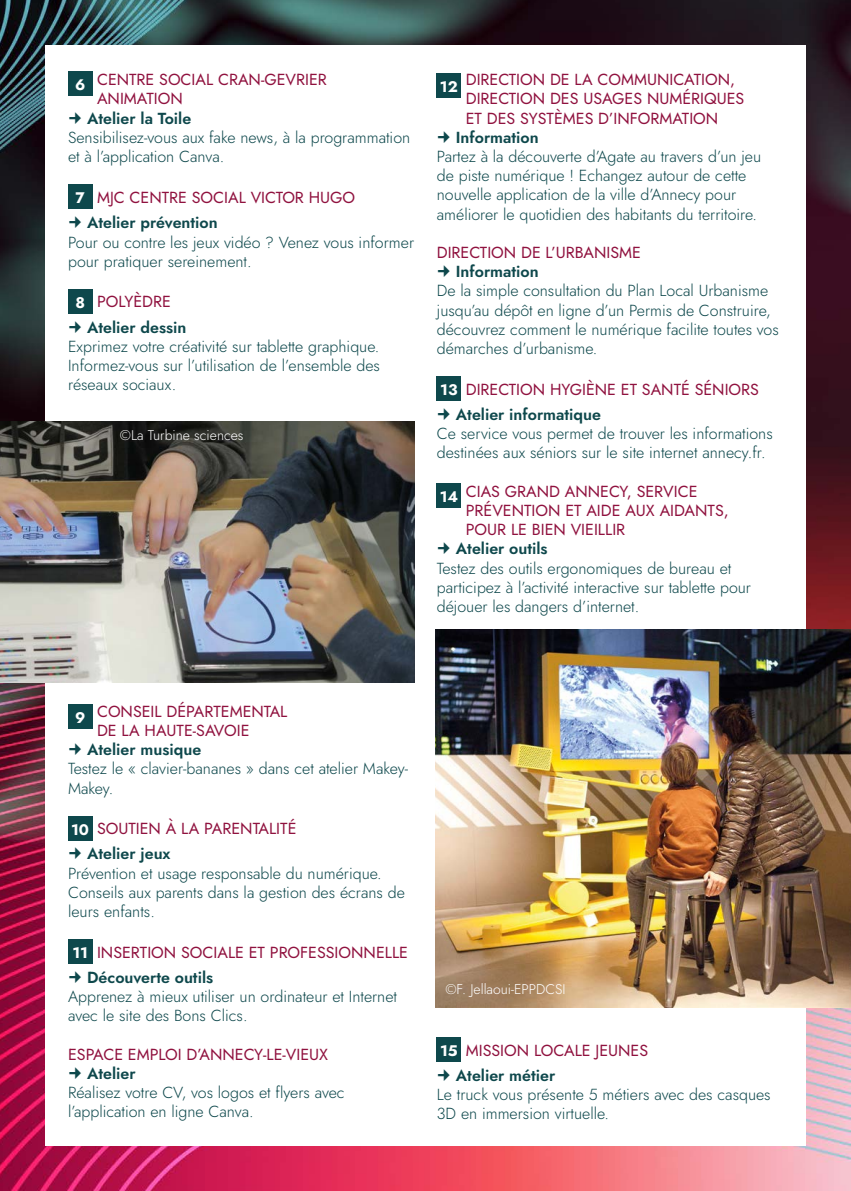
<style>
.page{position:relative;width:851px;height:1191px;background:#fff}
.page>*{position:absolute;margin:0;border:0;box-sizing:border-box;transform-origin:0 0}
.t1{font:300 16px/19.2px "Jost";color:#0e484c}
.t2{font:16px/19.2px "Jost";color:#90123f}
.t3{font:600 16px/25.2px "Jost";color:#0e484c}
.t4{font:300 14px "Jost";color:#fff}
.s1{font-weight:700;font-size:15.4px;color:#fff}
.s2{font-weight:600;color:#0e484c}
.s3{font-weight:400;color:#90123f}
</style>
<div class="page">
<img style="left:0;top:0;width:850px;height:1191px">
<div style="left:45px;top:45px;width:760px;height:1100px;background:#fff"></div>
<div style="left:68px;top:72px;width:24px;height:24px;background:#0e484c"></div>
<div style="left:68px;top:184px;width:24px;height:24px;background:#0e484c"></div>
<div style="left:68px;top:289px;width:24px;height:24px;background:#0e484c"></div>
<div style="left:68px;top:704px;width:24px;height:24px;background:#0e484c"></div>
<div style="left:68px;top:816px;width:24px;height:24px;background:#0e484c"></div>
<div style="left:68px;top:939px;width:24px;height:24px;background:#0e484c"></div>
<div style="left:437px;top:73px;width:24px;height:24px;background:#0e484c"></div>
<div style="left:437px;top:376px;width:24px;height:24px;background:#0e484c"></div>
<div style="left:437px;top:483px;width:24px;height:24px;background:#0e484c"></div>
<div style="left:437px;top:1037px;width:24px;height:24px;background:#0e484c"></div>
<img style="left:0;top:422px;width:414px;height:261px">
<img style="left:435px;top:630px;width:415px;height:377px">
<p class="t2" style="left:97px;top:70px;width:231px;text-indent:-22px"><sub>6</sub> CENTRE SOCIAL CRAN-GEVRIER<br>ANIMATION</p>
<p class="t3" style="left:87px;top:106px;width:106px">Atelier la Toile</p>
<p class="t1" style="left:68px;top:128px;width:343px">Sensibilisez-vous aux fake news, à la programmation et à l’application Canva.</p>
<p class="t2" style="left:87px;top:185px;width:269px;line-height:25.2px;text-indent:-12px"><span class="s1">7</span> MJC CENTRE SOCIAL VICTOR HUGO<br><span class="s2">Atelier prévention</span></p>
<p class="t1" style="left:68px;top:233px;width:347px">Pour ou contre les jeux vidéo ? Venez vous informer pour pratiquer sereinement.</p>
<p class="t3" style="left:87px;top:289px;width:101px;text-indent:-12px"><span class="s1">8</span> <span class="s3">POLYÈDRE<br></span>Atelier dessin</p>
<p class="t1" style="left:68px;top:337px;width:313px;text-align:justify">Exprimez votre créativité sur tablette graphique.<br>Informez-vous sur l’utilisation de l’ensemble des réseaux sociaux.</p>
<p class="t4" style="left:120px;top:425px;width:125px">©La Turbine sciences</p>
<p class="t2" style="left:465px;top:70px;width:280px;text-indent:-26px"><sub>12</sub> DIRECTION DE LA COMMUNICATION,<br>DIRECTION DES USAGES NUMÉRIQUES<br>ET DES SYSTÈMES D’INFORMATION</p>
<p class="t3" style="left:456px;top:125px;width:84px">Information</p>
<p class="t1" style="left:437px;top:147px;width:326px">Partez à la découverte d’Agate au travers d’un jeu de piste numérique ! Echangez autour de cette nouvelle application de la ville d’Annecy pour améliorer le quotidien des habitants du territoire.</p>
<p class="t2" style="left:437px;top:243px;width:205px">DIRECTION DE L’URBANISME</p>
<p class="t3" style="left:456px;top:259px;width:84px">Information</p>
<p class="t1" style="left:437px;top:281px;width:343px">De la simple consultation du Plan Local Urbanisme jusqu’au dépôt en ligne d’un Permis de Construire, découvrez comment le numérique facilite toutes vos démarches d’urbanisme.</p>
<p class="t2" style="left:456px;top:376px;width:304px;line-height:25.2px;text-indent:-16px"><span class="s1">13</span> DIRECTION HYGIÈNE ET SANTÉ SÉNIORS<br><span class="s2">Atelier informatique</span></p>
<p class="t1" style="left:437px;top:424px;width:337px">Ce service vous permet de trouver les informations destinées aux séniors sur le site internet annecy.fr.</p>
<p class="t2" style="left:465px;top:481px;width:264px;text-indent:-26px"><sub>14</sub> CIAS GRAND ANNECY, SERVICE<br>PRÉVENTION ET AIDE AUX AIDANTS,<br>POUR LE BIEN VIEILLIR</p>
<p class="t3" style="left:456px;top:536px;width:93px">Atelier outils</p>
<p class="t1" style="left:437px;top:558px;width:316px">Testez des outils ergonomiques de bureau et participez à l’activité interactive sur tablette pour déjouer les dangers d’internet.</p>
<p class="t2" style="left:97px;top:701px;width:192px;text-indent:-22px"><sub>9</sub> CONSEIL DÉPARTEMENTAL<br>DE LA HAUTE-SAVOIE</p>
<p class="t3" style="left:87px;top:737px;width:116px">Atelier musique</p>
<p class="t1" style="left:68px;top:759px;width:341px">Testez le « clavier-bananes » dans cet atelier Makey-<br>Makey.</p>
<p class="t2" style="left:87px;top:816px;width:211px;line-height:25.2px;text-indent:-16px"><span class="s1">10</span> SOUTIEN À LA PARENTALITÉ<br><span class="s2">Atelier jeux</span></p>
<p class="t1" style="left:68px;top:863px;width:338px">Prévention et usage responsable du numérique.<br>Conseils aux parents dans la gestion des écrans de leurs enfants.</p>
<p class="t2" style="left:87px;top:939px;width:322px;line-height:25.2px;text-indent:-15px"><span class="s1">11</span> INSERTION SOCIALE ET PROFESSIONNELLE<br><span class="s2">Découverte outils</span></p>
<p class="t1" style="left:68px;top:987px;width:330px">Apprenez à mieux utiliser un ordinateur et Internet avec le site des Bons Clics.</p>
<p class="t2" style="left:68px;top:1044px;width:261px">ESPACE EMPLOI D’ANNECY-LE-VIEUX</p>
<p class="t3" style="left:87px;top:1060px;width:50px">Atelier</p>
<p class="t1" style="left:68px;top:1083px;width:278px">Réalisez votre CV, vos logos et flyers avec l’application en ligne Canva.</p>
<p class="t4" style="left:445px;top:979px;width:122px">©F. Jellaoui-EPPDCSI</p>
<p class="t2" style="left:456px;top:1037px;width:194px;line-height:25.2px;text-indent:-16px"><span class="s1">15</span> MISSION LOCALE JEUNES<br><span class="s2">Atelier métier</span></p>
<p class="t1" style="left:437px;top:1085px;width:335px">Le truck vous présente 5 métiers avec des casques<br>3D en immersion virtuelle.</p>
</div>
